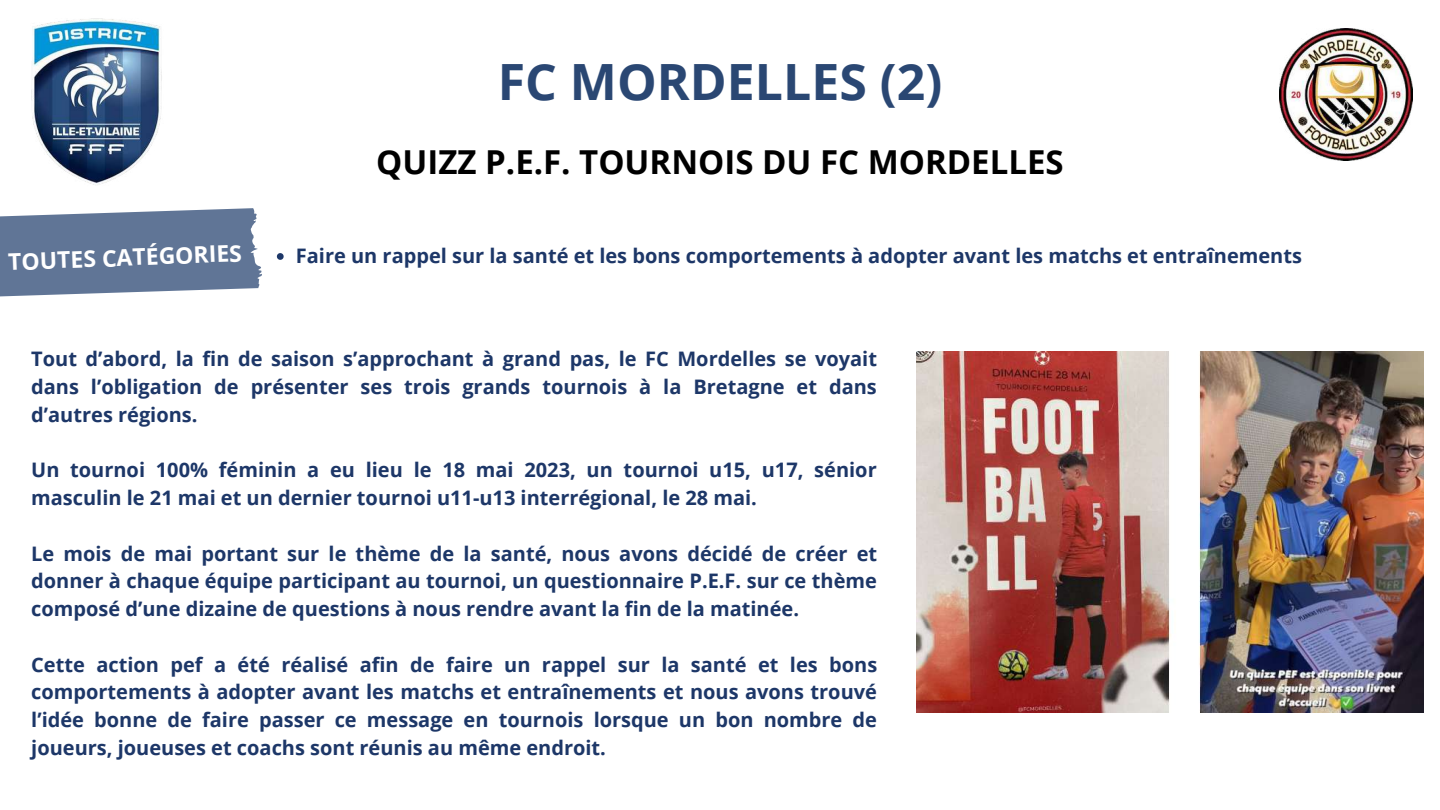
<style>
.page{position:relative;width:1440px;height:810px;background:#fff}
.page>*{position:absolute;margin:0;border:0;box-sizing:border-box;transform-origin:0 0}
.t1{font:700 50px "Open Sans";color:#2a4773}
.t2{font:700 33px "Open Sans";color:#000}
.t3{font:700 23px "Open Sans";color:#fff}
.t4{font:700 20px/27.8px "Open Sans";color:#1d3768;text-align:justify}
</style>
<div class="page">
<img style="left:31px;top:18px;width:131px;height:167px">
<img style="left:1280px;top:28px;width:132px;height:133px">
<svg style="left:0;top:208px;width:262px;height:89px;background:#7385a2"></svg>
<img style="left:916px;top:352px;width:507px;height:360px">
<svg style="left:277px;top:253px;width:7px;height:7px"></svg>
<h1 class="t1" style="left:498px;top:47px;width:446px">FC MORDELLES (2)</h1>
<h2 class="t2" style="left:376px;top:138px;width:689px">QUIZZ P.E.F. TOURNOIS DU FC MORDELLES</h2>
<p class="t3" style="left:8px;top:245px;width:235px;rotate:-2deg">TOUTES CATÉGORIES</p>
<p class="t4" style="left:296px;top:241px;width:1008px">Faire un rappel sur la santé et les bons comportements à adopter avant les matchs et entraînements</p>
<p class="t4" style="left:31px;top:345px;width:847px">Tout d’abord, la fin de saison s’approchant à grand pas, le FC Mordelles se voyait dans l’obligation de présenter ses trois grands tournois à la Bretagne et dans d’autres régions.</p>
<p class="t4" style="left:31px;top:456px;width:847px">Un tournoi 100% féminin a eu lieu le 18 mai 2023, un tournoi u15, u17, sénior masculin le 21 mai et un dernier tournoi u11-u13 interrégional, le 28 mai.</p>
<p class="t4" style="left:31px;top:539px;width:847px">Le mois de mai portant sur le thème de la santé, nous avons décidé de créer et donner à chaque équipe participant au tournoi, un questionnaire P.E.F. sur ce thème composé d’une dizaine de questions à nous rendre avant la fin de la matinée.</p>
<p class="t4" style="left:31px;top:650px;width:848px">Cette action pef a été réalisé afin de faire un rappel sur la santé et les bons comportements à adopter avant les matchs et entraînements et nous avons trouvé l’idée bonne de faire passer ce message en tournois lorsque un bon nombre de joueurs, joueuses et coachs sont réunis au même endroit.</p>
</div>
